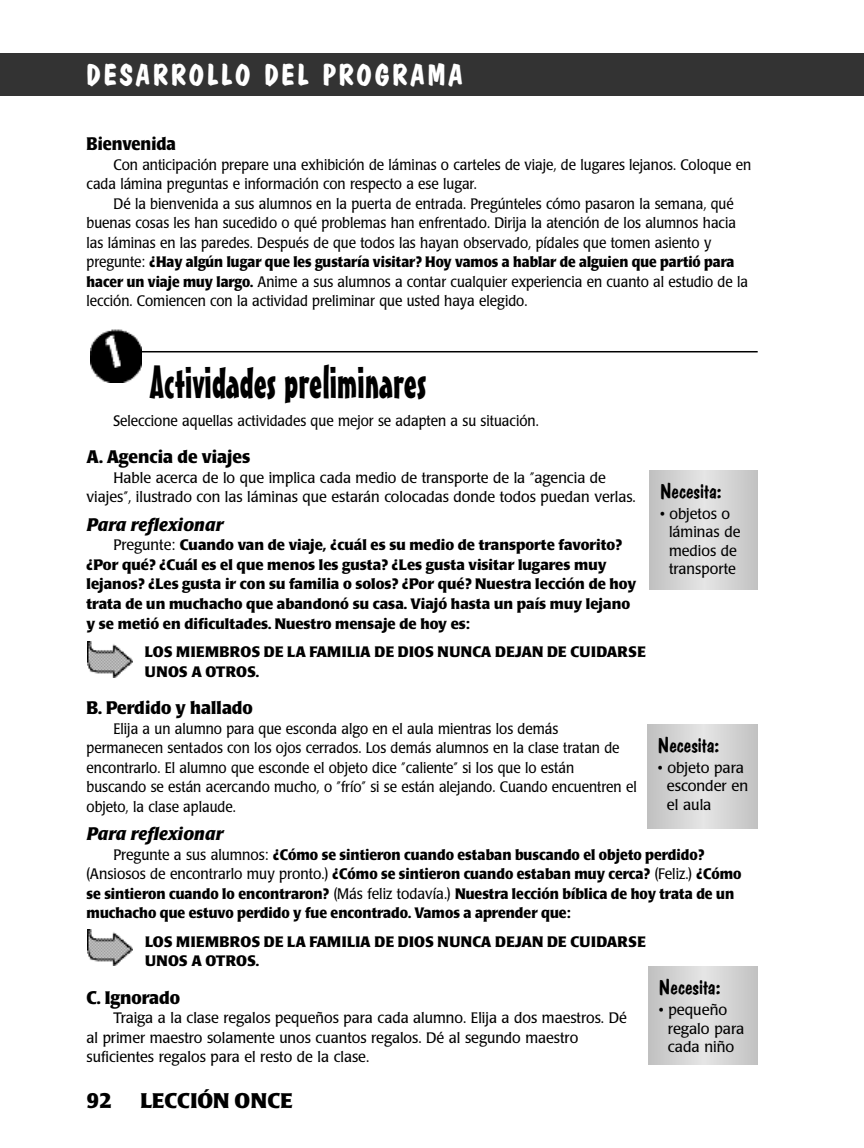
<style>
.page{position:relative;width:864px;height:1148px;background:#fff}
.page>*{position:absolute;margin:0;border:0;box-sizing:border-box;transform-origin:0 0}
.t1{font:45px "Mister Earl BT";color:#000;scale:.9 1}
.t2{font:700 30px "Dom Casual D";letter-spacing:.095em;color:#fff}
.t3{font:21px "Dom Casual D";color:#000;scale:1.05 1}
.t4{font:700 21px "Poppl Laudatio";color:#000}
.t5{font:700 18px "Poppl Laudatio";color:#000;scale:.95 1}
.t6{font:italic 700 18px "Poppl Laudatio";color:#000}
.t7{font:700 18px "Poppl Laudatio";color:#000;scale:.9 1}
.t8{font:15px/19.5px "Poppl Laudatio";color:#000;scale:.9 1}
.t9{font:15px/19.5px "Poppl Laudatio";color:#000;scale:.95 1}
.t10{font:700 15px/19.5px "Poppl Laudatio";color:#000;scale:.92 1}
.t11{font:700 15px/19.5px "Poppl Laudatio";color:#000}
.t12{font:700 15px/19.5px "Poppl Laudatio";letter-spacing:.02em;color:#000}
.t13{font:15px/18.3px "Poppl Laudatio";color:#000}
.s1{font-weight:700}
.s2{font-weight:400}
</style>
<div class="page">
<img style="left:90px;top:329px;width:51px;height:53px">
<hr style="left:139px;top:351px;width:619px;height:1px;background:#000">
<div style="left:0;top:53px;width:864px;height:43px;background:#333"></div>
<svg style="left:650px;top:470px;width:108px;height:120px;background:#d3d3d3"></svg>
<svg style="left:647px;top:724px;width:111px;height:104px;background:#d2d2d2"></svg>
<img style="left:87px;top:641px;width:45px;height:36px">
<img style="left:87px;top:929px;width:45px;height:36px">
<svg style="left:648px;top:966px;width:110px;height:98px;background:#d2d2d2"></svg>
<h2 class="t2" style="left:87px;top:57px;width:378px">DESARROLLO DEL PROGRAMA</h2>
<p class="t7" style="left:87px;top:137px;width:101px">Bienvenida</p>
<p class="t8" style="left:87px;top:156px;width:740px;text-indent:27px">Con anticipación prepare una exhibición de láminas o carteles de viaje, de lugares lejanos. Coloque en cada lámina preguntas e información con respecto a ese lugar.</p>
<p class="t8" style="left:87px;top:195px;width:737px;text-indent:27px">Dé la bienvenida a sus alumnos en la puerta de entrada. Pregúnteles cómo pasaron la semana, qué buenas cosas les han sucedido o qué problemas han enfrentado. Dirija la atención de los alumnos hacia las láminas en las paredes. Después de que todos las hayan observado, pídales que tomen asiento y pregunte: <span class="s1">¿Hay algún lugar que les gustaría visitar? Hoy vamos a hablar de alguien que partió para hacer un viaje muy largo.</span> Anime a sus alumnos a contar cualquier experiencia en cuanto al estudio de la lección. Comiencen con la actividad preliminar que usted haya elegido.</p>
<h1 class="t1" style="left:150px;top:365px;width:308px">Actividades preliminares</h1>
<p class="t8" style="left:114px;top:412px;width:474px">Seleccione aquellas actividades que mejor se adapten a su situación.</p>
<p class="t5" style="left:87px;top:450px;width:174px">A. Agencia de viajes</p>
<p class="t9" style="left:87px;top:469px;width:580px;text-align:center">Hable acerca de lo que implica cada medio de transporte de la ”agencia de<br>viajes”, ilustrado con las láminas que estarán colocadas donde todos puedan verlas.</p>
<p class="t6" style="left:87px;top:517px;width:138px">Para reflexionar</p>
<p class="t11" style="left:87px;top:537px;width:551px;text-indent:27px"><span class="s2">Pregunte:</span> Cuando van de viaje, ¿cuál es su medio de transporte favorito? ¿Por qué? ¿Cuál es el que menos les gusta? ¿Les gusta visitar lugares muy lejanos? ¿Les gusta ir con su familia o solos? ¿Por qué? Nuestra lección de hoy trata de un muchacho que abandonó su casa. Viajó hasta un país muy lejano y se metió en dificultades. Nuestro mensaje de hoy es:</p>
<p class="t12" style="left:145px;top:643px;width:502px">LOS MIEMBROS DE LA FAMILIA DE DIOS NUNCA DEJAN DE CUIDARSE<br>UNOS A OTROS.</p>
<p class="t5" style="left:87px;top:700px;width:177px">B. Perdido y hallado</p>
<p class="t8" style="left:87px;top:720px;width:613px;text-indent:27px">Elija a un alumno para que esconda algo en el aula mientras los demás permanecen sentados con los ojos cerrados. Los demás alumnos en la clase tratan de encontrarlo. El alumno que esconde el objeto dice ”caliente” si los que lo están buscando se están acercando mucho, o ”frío” si se están alejando. Cuando encuentren el objeto, la clase aplaude.</p>
<p class="t6" style="left:87px;top:826px;width:138px">Para reflexionar</p>
<p class="t10" style="left:87px;top:846px;width:714px;text-indent:27px"><span class="s2">Pregunte a sus alumnos:</span> ¿Cómo se sintieron cuando estaban buscando el objeto perdido? <span class="s2">(Ansiosos de encontrarlo muy pronto.)</span> ¿Cómo se sintieron cuando estaban muy cerca? <span class="s2">(Feliz.)</span> ¿Cómo se sintieron cuando lo encontraron? <span class="s2">(Más feliz todavía.)</span> Nuestra lección bíblica de hoy trata de un muchacho que estuvo perdido y fue encontrado. Vamos a aprender que:</p>
<p class="t12" style="left:145px;top:933px;width:502px">LOS MIEMBROS DE LA FAMILIA DE DIOS NUNCA DEJAN DE CUIDARSE<br>UNOS A OTROS.</p>
<p class="t5" style="left:87px;top:990px;width:100px">C. Ignorado</p>
<p class="t9" style="left:87px;top:1009px;width:570px;text-indent:27px">Traiga a la clase regalos pequeños para cada alumno. Elija a dos maestros. Dé al primer maestro solamente unos cuantos regalos. Dé al segundo maestro suficientes regalos para el resto de la clase.</p>
<h3 class="t4" style="left:87px;top:1092px;width:27px">92</h3>
<h3 class="t4" style="left:141px;top:1092px;width:154px">LECCIÓN ONCE</h3>
<h3 class="t3" style="left:660px;top:478px;width:60px">Necesita:</h3>
<p class="t9" style="left:669px;top:506px;width:77px;line-height:18.3px;text-indent:-9px">• objetos o láminas de medios de transporte</p>
<h3 class="t3" style="left:658px;top:732px;width:60px">Necesita:</h3>
<p class="t13" style="left:667px;top:760px;width:83px;text-indent:-9px">• objeto para esconder en el aula</p>
<h3 class="t3" style="left:659px;top:974px;width:60px">Necesita:</h3>
<p class="t13" style="left:668px;top:1002px;width:78px;text-indent:-9px">• pequeño regalo para cada niño</p>
</div>
